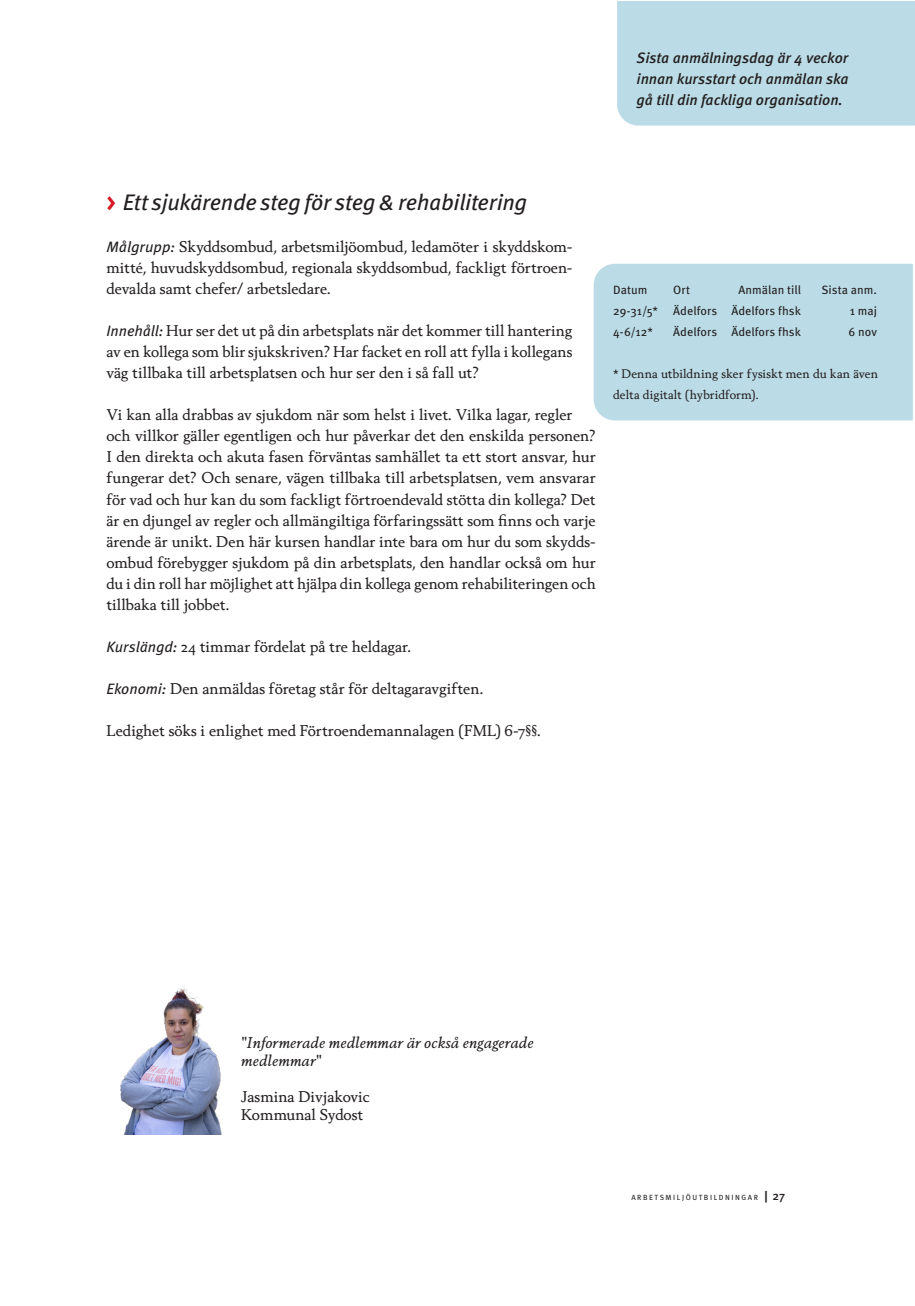
<style>
.page{position:relative;width:915px;height:1306px;background:#fff}
.page>*{position:absolute;margin:0;border:0;box-sizing:border-box;transform-origin:0 0}
.Underrubrik{font:italic 22.5px "Meta Pro";letter-spacing:-.015em;color:#231f20}
.Brödingång{font:15px/21px "Berling Nova Text Pro";color:#231f20;text-align:justify}
.Fakta_-_ingång{font:italic 500 15px/21px "Meta Pro";letter-spacing:-.005em;color:#231f20;text-align:justify}
.t1{font:italic 15px/18px "Berling Nova Text Pro";color:#231f20}
.Fakta_-_ingång-2{font:12px "Meta Pro";letter-spacing:.005em;color:#231f20}
.Fakta_-_ingång-3{font:12px/21px "Berling Nova Text Pro";letter-spacing:.005em;color:#231f20}
.t2{font:7.5px "Meta Pro";letter-spacing:.21em;color:#231f20}
.s1{font-weight:700;font-style:normal;color:#d71824}
.s2{font-family:"Meta Pro";font-style:italic}
.s3{font-family:"Meta Pro"}
.s4{font-weight:700;font-size:12px}
.s5{font-weight:500;font-size:12px}
</style>
<div class="page">
<div style="left:617px;top:1px;width:298px;height:125px;background:#bbdce6"></div>
<div style="left:593px;top:264px;width:319px;height:156px;background:#bbdce6"></div>
<img style="left:120px;top:987px;width:102px;height:147px">
<p class="Fakta_-_ingång" style="left:636px;top:47px;width:213px">Sista anmälningsdag är 4 veckor innan kursstart och anmälan ska gå till din fackliga organisation.</p>
<p class="Underrubrik" style="left:106px;top:185px;width:422px"><span class="s1">&gt;</span> Ett sjukärende steg för steg &amp; rehabilitering</p>
<p class="Brödingång" style="left:106px;top:236px;width:467px"><span class="s2">Målgrupp:</span> Skyddsombud, arbetsmiljöombud, ledamöter i skyddskom&shy;mitté, huvudskyddsombud, regionala skyddsombud, fackligt förtroen&shy;devalda samt chefer/ arbetsledare.</p>
<p class="Brödingång" style="left:106px;top:320px;width:467px"><span class="s2">Innehåll:</span> Hur ser det ut på din arbetsplats när det kommer till hantering av en kollega som blir sjukskriven? Har facket en roll att fylla i kollegans väg tillbaka till arbetsplatsen och hur ser den i så fall ut?</p>
<p class="Brödingång" style="left:106px;top:404px;width:491px;text-align:left">Vi kan alla drabbas av sjukdom när som helst i livet. Vilka lagar, regler och villkor gäller egentligen och hur påverkar det den enskilda personen?<br>I den direkta och akuta fasen förväntas samhället ta ett stort ansvar, hur fungerar det? Och senare, vägen tillbaka till arbetsplatsen, vem ansvarar för vad och hur kan du som fackligt förtroendevald stötta din kollega? Det är en djungel av regler och allmängiltiga förfaringssätt som finns och varje ärende är unikt. Den här kursen handlar inte bara om hur du som skydds&shy;ombud förebygger sjukdom på din arbetsplats, den handlar också om hur du i din roll har möjlighet att hjälpa din kollega genom rehabiliteringen och tillbaka till jobbet.</p>
<p class="Brödingång" style="left:106px;top:635px;width:306px"><span class="s2">Kurslängd:</span> 24 timmar fördelat på tre heldagar.</p>
<p class="Brödingång" style="left:106px;top:677px;width:378px"><span class="s2">Ekonomi:</span> Den anmäldas företag står för deltagaravgiften.</p>
<p class="Brödingång" style="left:106px;top:719px;width:435px">Ledighet söks i enlighet med Förtroendemannalagen (FML) 6-7§§.</p>
<p class="Fakta_-_ingång-2" style="left:613px;top:281px;width:36px">Datum</p>
<p class="Fakta_-_ingång-2" style="left:673px;top:281px;width:18px">Ort</p>
<p class="Fakta_-_ingång-2" style="left:738px;top:281px;width:64px">Anmälan till</p>
<p class="Fakta_-_ingång-2" style="left:821px;top:281px;width:57px">Sista anm.</p>
<p class="Fakta_-_ingång-2" style="left:613px;top:302px;width:46px">29-31/5*</p>
<p class="Fakta_-_ingång-2" style="left:673px;top:302px;width:129px">Ädelfors Ädelfors fhsk</p>
<p class="Fakta_-_ingång-2" style="left:849px;top:302px;width:29px">1 maj</p>
<p class="Fakta_-_ingång-2" style="left:613px;top:323px;width:41px">4-6/12*</p>
<p class="Fakta_-_ingång-2" style="left:673px;top:323px;width:129px">Ädelfors Ädelfors fhsk</p>
<p class="Fakta_-_ingång-2" style="left:848px;top:323px;width:30px">6 nov</p>
<p class="Fakta_-_ingång-3" style="left:613px;top:363px;width:266px"><span class="s3">*</span> Denna utbildning sker fysiskt men du kan även delta digitalt (hybridform).</p>
<p class="t1" style="left:241px;top:1033px;width:294px">"Informerade medlemmar är också engagerade medlemmar"</p>
<p class="Brödingång" style="left:241px;top:1086px;width:130px">Jasmina Divjakovic</p>
<p class="Brödingång" style="left:241px;top:1104px;width:124px">Kommunal Sydost</p>
<p class="t2" style="left:631px;top:1191px;width:30px">Arb etsmilj</p>
<p class="t2" style="left:685px;top:1191px;width:13px">öutbild</p>
<p class="t2" style="left:724px;top:1191px;width:62px">ni ngar <span class="s4">|</span> <span class="s5">27</span></p>
</div>
